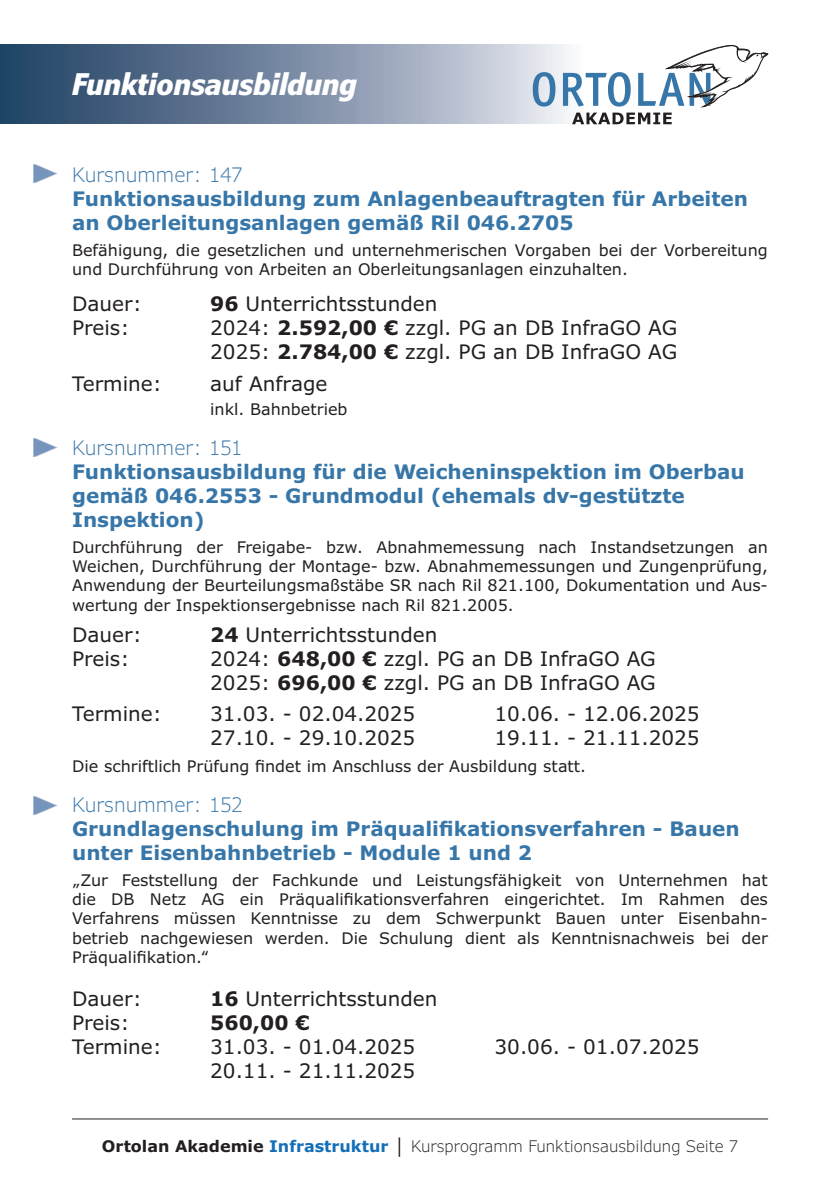
<style>
.page{position:relative;width:840px;height:1191px;background:#fff}
.page>*{position:absolute;margin:0;border:0;box-sizing:border-box;transform-origin:0 0}
.t1{font:italic 700 condensed 30px "Verdana Pro";color:#fff}
.Kursdetails{font:20px "Verdana Pro";color:#231f20}
.Kursueberschrift{font:700 20px/24px "Verdana Pro";color:#3776a8}
.Kursdetails-2{font:300 20px "Verdana Pro";color:#3776a8}
.Kursbeschreibung{font:20px "Verdana Pro";color:#231f20}
.Kursnummerierung{font:300 20px "Verdana Pro";color:#3776a8}
.Kursdetails-3{font:700 20px "Verdana Pro";color:#231f20}
.Kursbeschreibung-2{font:16px/19.2px "Verdana Pro";color:#231f20;text-align:justify}
.Kursdetails-4{font:16px "Verdana Pro";color:#231f20}
.t2{font:300 16px "Verdana Pro";color:#231f20}
.s1{font-weight:700}
.s2{font-weight:700;color:#146fb8}
</style>
<div class="page">
<svg style="left:0;top:44px;width:769px;height:80px;background:#7f90a7"></svg>
<svg style="left:571px;top:113px;width:100px;height:11px"></svg>
<svg style="left:532px;top:45px;width:235px;height:62px"></svg>
<hr style="left:72px;top:1118px;width:695px;height:1px;background:#231f20">
<svg style="left:33px;top:164px;width:25px;height:19px"></svg>
<svg style="left:33px;top:438px;width:25px;height:19px"></svg>
<svg style="left:33px;top:796px;width:25px;height:19px"></svg>
<h1 class="t1" style="left:72px;top:64px;width:286px">Funktionsausbildung</h1>
<p class="Kursdetails-2" style="left:72px;top:162px;width:172px">Kursnummer: 147</p>
<p class="Kursueberschrift" style="left:72px;top:187px;width:677px">Funktionsausbildung zum Anlagenbeauftragten für Arbeiten an Oberleitungsanlagen gemäß Ril 046.2705</p>
<p class="Kursbeschreibung-2" style="left:72px;top:241px;width:697px">Befähigung, die gesetzlichen und unternehmerischen Vorgaben bei der Vorbereitung und Durchführung von Arbeiten an Oberleitungsanlagen einzuhalten.</p>
<p class="Kursbeschreibung" style="left:72px;top:291px;width:71px">Dauer:</p>
<p class="Kursbeschreibung" style="left:210px;top:291px;width:229px"><span class="s1">96</span> Unterrichtsstunden</p>
<p class="Kursdetails" style="left:72px;top:315px;width:59px">Preis:</p>
<p class="Kursdetails" style="left:210px;top:315px;width:468px">2024: <span class="s1">2.592,00 €</span> zzgl. PG an DB InfraGO AG</p>
<p class="Kursdetails" style="left:210px;top:339px;width:468px">2025: <span class="s1">2.784,00 €</span> zzgl. PG an DB InfraGO AG</p>
<p class="Kursdetails" style="left:72px;top:370px;width:91px">Termine:</p>
<p class="Kursdetails" style="left:210px;top:370px;width:119px">auf Anfrage</p>
<p class="Kursdetails-4" style="left:210px;top:398px;width:139px">inkl. Bahnbetrieb</p>
<p class="Kursdetails-2" style="left:72px;top:434px;width:172px">Kursnummer: 151</p>
<p class="Kursueberschrift" style="left:72px;top:459px;width:673px">Funktionsausbildung für die Weicheninspektion im Oberbau gemäß 046.2553 - Grundmodul (ehemals dv-gestützte<br>Inspektion)</p>
<p class="Kursbeschreibung-2" style="left:72px;top:538px;width:697px">Durchführung der Freigabe- bzw. Abnahmemessung nach Instandsetzungen an Weichen, Durchführung der Montage- bzw. Abnahmemessungen und Zungenprüfung, Anwendung der Beurteilungsmaßstäbe SR nach Ril 821.100, Dokumentation und Aus&shy;wertung der Inspektionsergebnisse nach Ril 821.2005.</p>
<p class="Kursdetails" style="left:72px;top:622px;width:71px">Dauer:</p>
<p class="Kursdetails" style="left:210px;top:622px;width:229px"><span class="s1">24</span> Unterrichtsstunden</p>
<p class="Kursdetails" style="left:72px;top:646px;width:59px">Preis:</p>
<p class="Kursdetails" style="left:210px;top:646px;width:447px">2024: <span class="s1">648,00 €</span> zzgl. PG an DB InfraGO AG</p>
<p class="Kursdetails" style="left:210px;top:670px;width:447px">2025: <span class="s1">696,00 €</span> zzgl. PG an DB InfraGO AG</p>
<p class="Kursdetails" style="left:72px;top:701px;width:91px">Termine:</p>
<p class="Kursdetails" style="left:210px;top:701px;width:206px">31.03. - 02.04.2025</p>
<p class="Kursdetails" style="left:494px;top:701px;width:206px">10.06. - 12.06.2025</p>
<p class="Kursdetails" style="left:210px;top:725px;width:206px">27.10. - 29.10.2025</p>
<p class="Kursdetails" style="left:494px;top:725px;width:206px">19.11. - 21.11.2025</p>
<p class="Kursdetails-4" style="left:72px;top:755px;width:515px">Die schriftlich Prüfung findet im Anschluss der Ausbildung statt.</p>
<p class="Kursnummerierung" style="left:72px;top:791px;width:172px">Kursnummer: 152</p>
<p class="Kursueberschrift" style="left:72px;top:816px;width:669px">Grundlagenschulung im Präqualifikationsverfahren - Bauen unter Eisenbahnbetrieb - Module 1 und 2</p>
<p class="Kursbeschreibung-2" style="left:72px;top:870px;width:697px">„Zur Feststellung der Fachkunde und Leistungsfähigkeit von Unternehmen hat die DB Netz AG ein Präqualifikationsverfahren eingerichtet. Im Rahmen des Verfahrens müssen Kenntnisse zu dem Schwerpunkt Bauen unter Eisenbahn&shy;betrieb nachgewiesen werden. Die Schulung dient als Kenntnisnachweis bei der Präqualifikation.“</p>
<p class="Kursdetails" style="left:72px;top:986px;width:71px">Dauer:</p>
<p class="Kursdetails" style="left:210px;top:986px;width:229px"><span class="s1">16</span> Unterrichtsstunden</p>
<p class="Kursdetails" style="left:72px;top:1010px;width:59px">Preis:</p>
<p class="Kursdetails-3" style="left:210px;top:1009px;width:101px">560,00 €</p>
<p class="Kursdetails" style="left:72px;top:1034px;width:91px">Termine:</p>
<p class="Kursdetails" style="left:210px;top:1034px;width:206px">31.03. - 01.04.2025</p>
<p class="Kursdetails" style="left:494px;top:1034px;width:206px">30.06. - 01.07.2025</p>
<p class="Kursdetails" style="left:210px;top:1058px;width:206px">20.11. - 21.11.2025</p>
<p class="t2" style="left:102px;top:1136px;width:637px"><span class="s1">Ortolan Akademie</span> <span class="s2">Infrastruktur</span> │ Kursprogramm Funktionsausbildung Seite 7</p>
</div>
